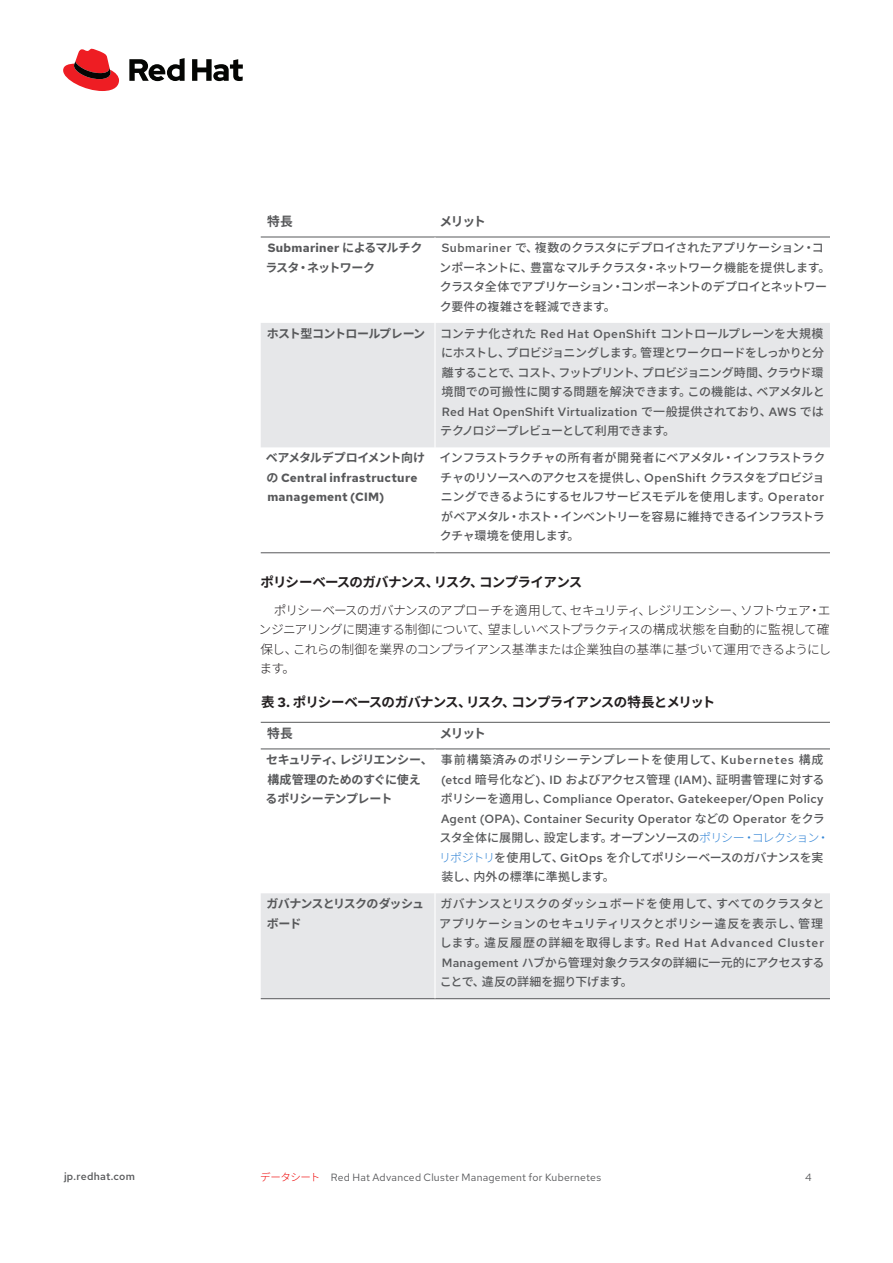
<style>
.page{position:relative;width:893px;height:1263px;background:#fff}
.page>*{position:absolute;margin:0;border:0;box-sizing:border-box;transform-origin:0 0}
.Main_-_Table_Name{font:700 13.5px "Noto Sans JP";letter-spacing:-.06em;color:#231f20}
.Main_-_Subhead_3{font:700 13.5px "Noto Sans JP";letter-spacing:-.06em;color:#231f20}
.Main_-_Body{font:300 12.75px/19.5px "Noto Sans JP";letter-spacing:-.05em;color:#231f20}
.Main_-_Table_Subhead_1__left-aligned{font:700 12.75px "Noto Sans JP";letter-spacing:-.11em;color:#57585a}
.Main_-_Table_Body__left-aligned{font:500 12px/19.5px "Noto Sans JP";letter-spacing:-.03em;color:#57585a;text-align:justify}
.Main_-_Table_Body__left-aligned-2{font:500 12px/19.5px "Noto Sans JP";letter-spacing:-.01em;color:#57585a}
.Main_-_Table_Body__left-aligned-3{font:700 12px/19.5px "Noto Sans JP";letter-spacing:-.05em;color:#57585a}
.Main_-_Table_Body__left-aligned-4{font:700 12px/19.5px "Red Hat Text";letter-spacing:.02em;color:#57585a}
.Main_-_Table_Body__left-aligned-5{font:700 12px/19.5px "Noto Sans JP";letter-spacing:-.075em;color:#57585a}
.Footer_-_Running_Foot{font:10.5px "Red Hat Text";letter-spacing:.025em;color:#57585a}
.t1{font:500 10.5px "Red Hat Text";letter-spacing:.025em;color:#57585a}
.s1{font-family:"Red Hat Text"}
.s2{font-family:"Noto Sans JP"}
.s3{font-weight:300;color:#3385d6}
.s4{font-family:"Noto Sans JP";font-weight:300;color:#e00}
</style>
<div class="page">
<hr style="left:261px;top:722px;width:569px;height:1px;background:#57585a">
<div style="left:261px;top:323px;width:569px;height:124px;background:#e6e7e9"></div>
<hr style="left:261px;top:237px;width:174px;height:1px;background:#57585a">
<hr style="left:435px;top:237px;width:395px;height:1px;background:#57585a">
<hr style="left:261px;top:552px;width:174px;height:1px;background:#57585a">
<hr style="left:435px;top:552px;width:395px;height:1px;background:#57585a">
<hr style="left:434px;top:237px;width:2px;height:86px;background:#fff">
<hr style="left:434px;top:323px;width:2px;height:124px;background:#fff">
<div style="left:261px;top:893px;width:569px;height:105px;background:#e6e7e9"></div>
<hr style="left:261px;top:748px;width:174px;height:1px;background:#57585a">
<hr style="left:435px;top:748px;width:395px;height:1px;background:#57585a">
<hr style="left:261px;top:998px;width:174px;height:1px;background:#57585a">
<hr style="left:435px;top:998px;width:395px;height:1px;background:#57585a">
<hr style="left:434px;top:893px;width:2px;height:105px;background:#fff">
<svg style="left:63px;top:49px;width:56px;height:42px"></svg>
<svg style="left:129px;top:58px;width:114px;height:23px"></svg>
<p class="Main_-_Table_Subhead_1__left-aligned" style="left:267px;top:215px;width:27px">特長</p>
<p class="Main_-_Table_Subhead_1__left-aligned" style="left:440px;top:215px;width:48px">メリット</p>
<p class="Main_-_Table_Body__left-aligned-3" style="left:265px;top:239px;width:158px"><span class="s1">Submariner</span> によるマルチクラスタ・ネットワーク</p>
<p class="Main_-_Table_Body__left-aligned" style="left:439px;top:239px;width:393px;text-align:left"><span class="s1">Submariner</span> で、複数のクラスタにデプロイされたアプリケーション・コンポーネントに、豊富なマルチクラスタ・ネットワーク機能を提供します。クラスタ全体でアプリケーション・コンポーネントのデプロイとネットワーク要件の複雑さを軽減できます。</p>
<p class="Main_-_Table_Body__left-aligned-3" style="left:267px;top:324px;width:160px">ホスト型コントロールプレーン</p>
<p class="Main_-_Table_Body__left-aligned" style="left:440px;top:324px;width:386px">コンテナ化された <span class="s1">Red Hat OpenShift</span> コントロールプレーンを大規模にホストし、プロビジョニングします。管理とワークロードをしっかりと分離することで、コスト、フットプリント、プロビジョニング時間、クラウド環境間での可搬性に関する問題を解決できます。この機能は、ベアメタルと<span class="s1">Red Hat OpenShift Virtualization</span> で一般提供されており、<span class="s1">AWS</span> ではテクノロジープレビューとして利用できます。</p>
<p class="Main_-_Table_Body__left-aligned-4" style="left:266px;top:448px;width:161px"><span class="s2">ベアメタルデプロイメント向けの</span> Central infrastructure management (CIM)</p>
<p class="Main_-_Table_Body__left-aligned" style="left:439px;top:449px;width:387px">インフラストラクチャの所有者が開発者にベアメタル・インフラストラクチャのリソースへのアクセスを提供し、<span class="s1">OpenShift</span> クラスタをプロビジョニングできるようにするセルフサービスモデルを使用します。<span class="s1">Operator</span>がベアメタル・ホスト・インベントリーを容易に維持できるインフラストラクチャ環境を使用します。</p>
<p class="Main_-_Subhead_3" style="left:261px;top:574px;width:323px">ポリシーベースのガバナンス、リスク、コンプライアンス</p>
<p class="Main_-_Body" style="left:258px;top:600px;width:574px;text-indent:15px">ポリシーベースのガバナンスのアプローチを適用して、セキュリティ、レジリエンシー、ソフトウェア・エンジニアリングに関連する制御について、望ましいベストプラクティスの構成状態を自動的に監視して確保し、これらの制御を業界のコンプライアンス基準または企業独自の基準に基づいて運用できるようにします。</p>
<p class="Main_-_Table_Name" style="left:261px;top:694px;width:456px">表 <span class="s1">3.</span> ポリシーベースのガバナンス、リスク、コンプライアンスの特長とメリット</p>
<p class="Main_-_Table_Subhead_1__left-aligned" style="left:267px;top:726px;width:27px">特長</p>
<p class="Main_-_Table_Subhead_1__left-aligned" style="left:440px;top:726px;width:48px">メリット</p>
<p class="Main_-_Table_Body__left-aligned-3" style="left:266px;top:750px;width:169px">セキュリティ、レジリエンシー、構成管理のためのすぐに使えるポリシーテンプレート</p>
<p class="Main_-_Table_Body__left-aligned-2" style="left:439px;top:750px;width:392px">事前構築済みのポリシーテンプレートを使用して、<span class="s1">Kubernetes</span> 構成<span class="s1">(etcd</span> 暗号化など<span class="s1">)</span>、<span class="s1">ID</span> およびアクセス管理 <span class="s1">(IAM)</span>、証明書管理に対するポリシーを適用し、<span class="s1">Compliance Operator</span>、<span class="s1">Gatekeeper/Open Policy Agent (OPA)</span>、<span class="s1">Container Security Operator</span> などの <span class="s1">Operator</span> をクラスタ全体に展開し、設定します。オープンソースの<span class="s3">ポリシー・コレクション・リポジトリ</span>を使用して、<span class="s1">GitOps</span> を介してポリシーベースのガバナンスを実装し、内外の標準に準拠します。</p>
<p class="Main_-_Table_Body__left-aligned-5" style="left:267px;top:894px;width:159px">ガバナンスとリスクのダッシュボード</p>
<p class="Main_-_Table_Body__left-aligned" style="left:439px;top:894px;width:387px">ガバナンスとリスクのダッシュボードを使用して、すべてのクラスタとアプリケーションのセキュリティリスクとポリシー違反を表示し、管理します。違反履歴の詳細を取得します。<span class="s1">Red Hat Advanced Cluster Management</span> ハブから管理対象クラスタの詳細に一元的にアクセスすることで、違反の詳細を掘り下げます。</p>
<p class="t1" style="left:64px;top:1170px;width:72px">jp.redhat.com</p>
<p class="Footer_-_Running_Foot" style="left:260px;top:1170px;width:342px"><span class="s4">データシート</span> Red Hat Advanced Cluster Management for Kubernetes</p>
<p class="Footer_-_Running_Foot" style="left:805px;top:1170px;width:8px">4</p>
</div>
